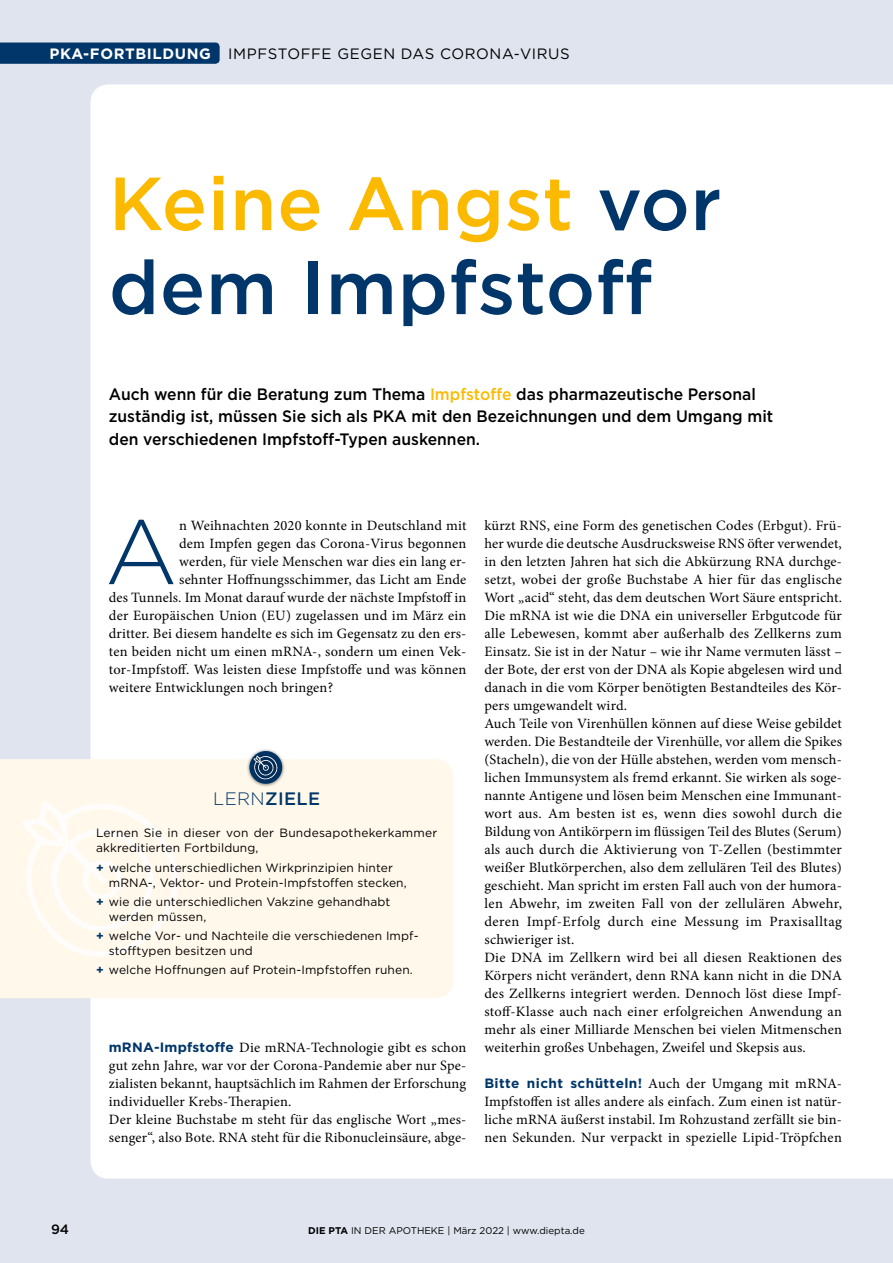
<style>
.page{position:relative;width:893px;height:1263px;background:#e0e4ef}
.page>*{position:absolute;margin:0;border:0;box-sizing:border-box;transform-origin:0 0}
.t1{font:300 91.35px "Gotham";color:#003669}
.t2{font:500 75px/84px "Gotham";letter-spacing:.01em;color:#003669}
.t3{font:500 18px "Gotham";letter-spacing:.02em;color:#003669}
.t4{font:500 16.5px/22.5px "Gotham";color:#000;scale:.95 1}
.t5{font:15px "Gotham";letter-spacing:.04em;color:#000}
.t6{font:700 15px "Gotham";letter-spacing:.04em;color:#fff}
.t7{font:14.25px/18px "Minion Pro";letter-spacing:.015em;color:#000}
.t8{font:500 13.5px "Gotham";color:#000}
.t9{font:12px/15px "Gotham";letter-spacing:.01em;color:#000}
.t10{font:9.75px "Gotham";color:#000}
.s1{color:#fbba00}
.s2{font-weight:300}
.s3{font-weight:700;color:#003669}
.s4{font-family:"Gotham";font-weight:700;font-size:13.5px;color:#003669}
.s5{font-weight:700}
</style>
<div class="page">
<div style="left:91px;top:84px;width:802px;height:1094px;background:#fff"></div>
<div style="left:0;top:43px;width:220px;height:21px;background:#003669"></div>
<div style="left:0;top:759px;width:453px;height:239px;background:#fff8eb"></div>
<svg style="left:15px;top:800px;width:172px;height:158px;background:#fff9ee"></svg>
<div style="left:246px;top:747px;width:39px;height:40px;background:#fff"></div>
<div style="left:247px;top:749px;width:37px;height:37px;background:#000;opacity:.75"></div>
<svg style="left:252px;top:755px;width:27px;height:25px"></svg>
<p class="t6" style="left:50px;top:44px;width:163px">PKA-FORTBILDUNG</p>
<p class="t5" style="left:228px;top:44px;width:343px">IMPFSTOFFE GEGEN DAS CORONA-VIRUS</p>
<h2 class="t2" style="left:109px;top:161px;width:614px"><span class="s1">Keine Angst</span> vor dem Impfstoff</h2>
<p class="t4" style="left:109px;top:382px;width:701px">Auch wenn für die Beratung zum Thema <span class="s1">Impfstoffe</span> das pharmazeutische Personal zuständig ist, müssen Sie sich als PKA mit den Bezeichnungen und dem Umgang mit den verschiedenen Impfstoff-Typen auskennen.</p>
<h1 class="t1" style="left:105px;top:494px;width:74px">A</h1>
<p class="t7" style="left:179px;top:517px;width:289px">n Weihnachten 2020 konnte in Deutschland mit</p>
<p class="t7" style="left:179px;top:535px;width:289px">dem Impfen gegen das Corona-Virus begonnen</p>
<p class="t7" style="left:179px;top:553px;width:289px">werden, für viele Menschen war dies ein lang er-</p>
<p class="t7" style="left:179px;top:571px;width:289px">sehnter Hoffnungsschimmer, das Licht am Ende</p>
<p class="t7" style="left:109px;top:589px;width:359px">des Tunnels. Im Monat darauf wurde der nächste Impfstoff in</p>
<p class="t7" style="left:109px;top:607px;width:359px">der Europäischen Union (EU) zugelassen und im März ein</p>
<p class="t7" style="left:109px;top:625px;width:359px">dritter. Bei diesem handelte es sich im Gegensatz zu den ers-</p>
<p class="t7" style="left:109px;top:643px;width:359px">ten beiden nicht um einen mRNA-, sondern um einen Vek-</p>
<p class="t7" style="left:109px;top:661px;width:359px">tor-Impfstoff. Was leisten diese Impfstoffe und was können</p>
<p class="t7" style="left:109px;top:679px;width:226px">weitere Entwicklungen noch bringen?</p>
<p class="t3" style="left:213px;top:787px;width:108px"><span class="s2">LERN</span>ZIELE</p>
<p class="t9" style="left:96px;top:825px;width:343px">Lernen Sie in dieser von der Bundesapothekerkammer akkreditierten Fortbildung,</p>
<p class="t9" style="left:109px;top:860px;width:299px;text-indent:-13px"><span class="s3">+</span> welche unterschiedlichen Wirkprinzipien hinter mRNA-, Vektor- und Protein-Impfstoffen stecken,</p>
<p class="t9" style="left:109px;top:894px;width:283px;text-indent:-13px"><span class="s3">+</span> wie die unterschiedlichen Vakzine gehandhabt werden müssen,</p>
<p class="t9" style="left:109px;top:928px;width:311px;text-indent:-13px"><span class="s3">+</span> welche Vor- und Nachteile die verschiedenen Impf&shy;stofftypen besitzen und</p>
<p class="t9" style="left:96px;top:962px;width:318px"><span class="s3">+</span> welche Hoffnungen auf Protein-Impfstoffen ruhen.</p>
<p class="t7" style="left:109px;top:1039px;width:359px"><span class="s4">mRNA-Impfstoffe</span> Die mRNA-Technologie gibt es schon gut zehn Jahre, war vor der Corona-Pandemie aber nur Spe&shy;zialisten bekannt, hauptsächlich im Rahmen der Erforschung individueller Krebs-Therapien.<br>Der kleine Buchstabe m steht für das englische Wort „mes&shy;senger“, also Bote. RNA steht für die Ribonucleinsäure, abge-</p>
<p class="t7" style="left:484px;top:517px;width:359px">kürzt RNS, eine Form des genetischen Codes (Erbgut). Frü&shy;her wurde die deutsche Ausdrucksweise RNS öfter verwendet, in den letzten Jahren hat sich die Abkürzung RNA durchge&shy;setzt, wobei der große Buchstabe A hier für das englische Wort „acid“ steht, das dem deutschen Wort Säure entspricht.<br>Die mRNA ist wie die DNA ein universeller Erbgutcode für alle Lebewesen, kommt aber außerhalb des Zellkerns zum Einsatz. Sie ist in der Natur – wie ihr Name vermuten lässt – der Bote, der erst von der DNA als Kopie abgelesen wird und danach in die vom Körper benötigten Bestandteiles des Kör&shy;pers umgewandelt wird.<br>Auch Teile von Virenhüllen können auf diese Weise gebildet werden. Die Bestandteile der Virenhülle, vor allem die Spikes (Stacheln), die von der Hülle abstehen, werden vom mensch&shy;lichen Immunsystem als fremd erkannt. Sie wirken als soge&shy;nannte Antigene und lösen beim Menschen eine Immunant&shy;wort aus. Am besten ist es, wenn dies sowohl durch die Bildung von Antikörpern im flüssigen Teil des Blutes (Serum) als auch durch die Aktivierung von T-Zellen (bestimmter weißer Blutkörperchen, also dem zellulären Teil des Blutes) geschieht. Man spricht im ersten Fall auch von der humora&shy;len Abwehr, im zweiten Fall von der zellulären Abwehr, deren Impf-Erfolg durch eine Messung im Praxisalltag schwieriger ist.<br>Die DNA im Zellkern wird bei all diesen Reaktionen des Körpers nicht verändert, denn RNA kann nicht in die DNA des Zellkerns integriert werden. Dennoch löst diese Impf&shy;stoff-Klasse auch nach einer erfolgreichen Anwendung an mehr als einer Milliarde Menschen bei vielen Mitmenschen weiterhin großes Unbehagen, Zweifel und Skepsis aus.</p>
<p class="t7" style="left:484px;top:1075px;width:359px;text-align:justify"><span class="s4">Bitte nicht schütteln!</span> Auch der Umgang mit mRNA-Impfstoffen ist alles andere als einfach. Zum einen ist natür&shy;liche mRNA äußerst instabil. Im Rohzustand zerfällt sie bin&shy;nen Sekunden. Nur verpackt in spezielle Lipid-Tröpfchen</p>
<p class="t8" style="left:51px;top:1220px;width:20px">94</p>
<p class="t10" style="left:308px;top:1224px;width:278px"><span class="s5">DIE PTA</span> IN DER APOTHEKE | März 2022 | www.diepta.de</p>
</div>
